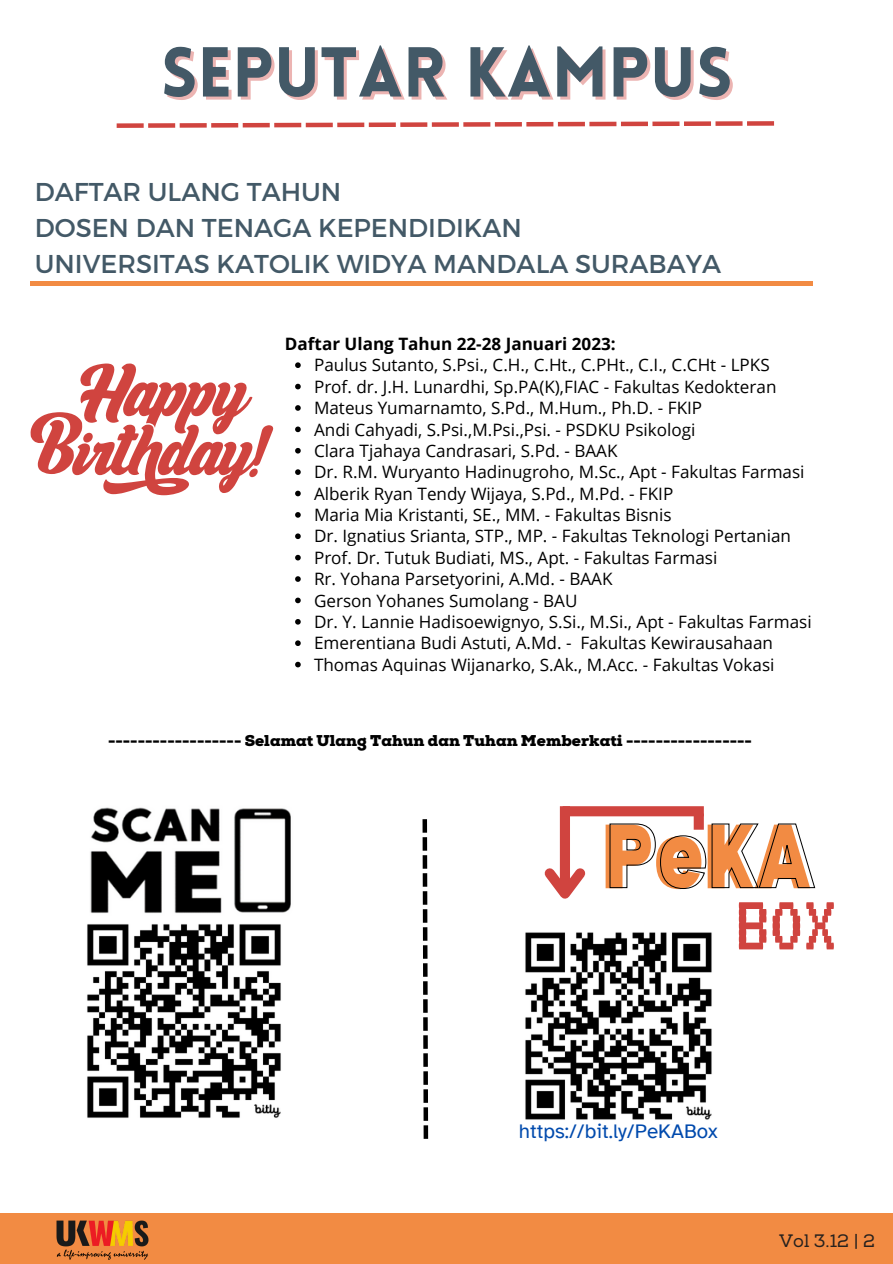
<style>
.page{position:relative;width:893px;height:1264px;background:#fff}
.page>*{position:absolute;margin:0;border:0;box-sizing:border-box;transform-origin:0 0}
.t1{font:900 semi-condensed 88.95px "Bernoru";color:#f28b43}
.t2{font:84.15px "VT323";color:#d0443f}
.t3{font:900 69px "Lovelo";color:#435967}
.t4{font:25.8px/35.8px "Montserrat";color:#435967}
.t5{font:20.7px "Atkinson Hyperlegible";color:#004aad}
.t6{font:18px "Nexa Slab";color:#26211e}
.t7{font:17.1px "Open Sans";color:#000}
.t8{font:700 17.1px "Open Sans";color:#000}
.t9{font:900 15.6px "Nexa Slab";color:#000}
</style>
<div class="page">
<img style="left:87px;top:924px;width:194px;height:194px">
<img style="left:90px;top:807px;width:201px;height:106px">
<hr style="left:31px;top:282px;width:781px;height:3px;background:#f28b43">
<svg style="left:117px;top:121px;width:657px;height:7px"></svg>
<svg style="left:31px;top:363px;width:242px;height:132px"></svg>
<svg style="left:422px;top:819px;width:6px;height:319px"></svg>
<img style="left:525px;top:932px;width:187px;height:188px">
<svg style="left:609px;top:823px;width:206px;height:66px"></svg>
<div style="left:562px;top:806px;width:141px;height:10px;background:#d0443f"></div>
<div style="left:560px;top:806px;width:10px;height:87px;background:#d0443f"></div>
<svg style="left:544px;top:859px;width:42px;height:40px"></svg>
<div style="left:693px;top:813px;width:10px;height:16px;background:#d0443f"></div>
<div style="left:0;top:1213px;width:892px;height:50px;background:#f28b43"></div>
<img style="left:56px;top:1220px;width:93px;height:40px">
<svg style="left:295px;top:362px;width:6px;height:6px"></svg>
<svg style="left:295px;top:384px;width:6px;height:5px"></svg>
<svg style="left:295px;top:405px;width:6px;height:6px"></svg>
<svg style="left:295px;top:426px;width:6px;height:6px"></svg>
<svg style="left:295px;top:448px;width:6px;height:5px"></svg>
<svg style="left:295px;top:469px;width:6px;height:6px"></svg>
<svg style="left:295px;top:490px;width:6px;height:6px"></svg>
<svg style="left:295px;top:512px;width:6px;height:5px"></svg>
<svg style="left:295px;top:533px;width:6px;height:6px"></svg>
<svg style="left:295px;top:555px;width:6px;height:5px"></svg>
<svg style="left:295px;top:576px;width:6px;height:6px"></svg>
<svg style="left:295px;top:597px;width:6px;height:6px"></svg>
<svg style="left:295px;top:619px;width:6px;height:5px"></svg>
<svg style="left:295px;top:640px;width:6px;height:6px"></svg>
<svg style="left:295px;top:661px;width:6px;height:6px"></svg>
<p class="t3" style="left:161px;top:45px;width:573px">SEPUTAR KAMPUS</p>
<p class="t4" style="left:35px;top:172px;width:688px">DAFTAR ULANG TAHUN<br>DOSEN DAN TENAGA KEPENDIDIKAN<br>UNIVERSITAS KATOLIK WIDYA MANDALA SURABAYA</p>
<p class="t8" style="left:285px;top:332px;width:332px">Daftar Ulang Tahun 22-28 Januari 2023:</p>
<p class="t7" style="left:314px;top:353px;width:457px">Paulus Sutanto, S.Psi., C.H., C.Ht., C.PHt., C.I., C.CHt - LPKS</p>
<p class="t7" style="left:314px;top:374px;width:464px">Prof. dr. J.H. Lunardhi, Sp.PA(K),FIAC - Fakultas Kedokteran</p>
<p class="t7" style="left:314px;top:396px;width:389px">Mateus Yumarnamto, S.Pd., M.Hum., Ph.D. - FKIP</p>
<p class="t7" style="left:314px;top:417px;width:383px">Andi Cahyadi, S.Psi.,M.Psi.,Psi. - PSDKU Psikologi</p>
<p class="t7" style="left:314px;top:438px;width:305px">Clara Tjahaya Candrasari, S.Pd. - BAAK</p>
<p class="t7" style="left:314px;top:460px;width:492px">Dr. R.M. Wuryanto Hadinugroho, M.Sc., Apt - Fakultas Farmasi</p>
<p class="t7" style="left:314px;top:481px;width:361px">Alberik Ryan Tendy Wijaya, S.Pd., M.Pd. - FKIP</p>
<p class="t7" style="left:314px;top:503px;width:359px">Maria Mia Kristanti, SE., MM. - Fakultas Bisnis</p>
<p class="t7" style="left:314px;top:524px;width:478px">Dr. Ignatius Srianta, STP., MP. - Fakultas Teknologi Pertanian</p>
<p class="t7" style="left:314px;top:545px;width:405px">Prof. Dr. Tutuk Budiati, MS., Apt. - Fakultas Farmasi</p>
<p class="t7" style="left:314px;top:567px;width:300px">Rr. Yohana Parsetyorini, A.Md. - BAAK</p>
<p class="t7" style="left:314px;top:588px;width:265px">Gerson Yohanes Sumolang - BAU</p>
<h1 class="t7" style="left:314px;top:609px;width:499px">Dr. Y. Lannie Hadisoewignyo, S.Si., M.Si., Apt - Fakultas Farmasi</h1>
<p class="t7" style="left:314px;top:631px;width:460px">Emerentiana Budi Astuti, A.Md. - Fakultas Kewirausahaan</p>
<h5 class="t7" style="left:314px;top:652px;width:462px">Thomas Aquinas Wijanarko, S.Ak., M.Acc. - Fakultas Vokasi</h5>
<p class="t9" style="left:108px;top:731px;width:645px">------------------ Selamat Ulang Tahun dan Tuhan Memberkati -----------------</p>
<h1 class="t1" style="left:602px;top:805px;width:210px">PeKA</h1>
<p class="t2" style="left:735px;top:882px;width:103px">BOX</p>
<p class="t5" style="left:519px;top:1118px;width:200px">https://bit.ly/PeKABox</p>
<p class="t6" style="left:779px;top:1230px;width:97px">Vol 3.12 | 2</p>
</div>
